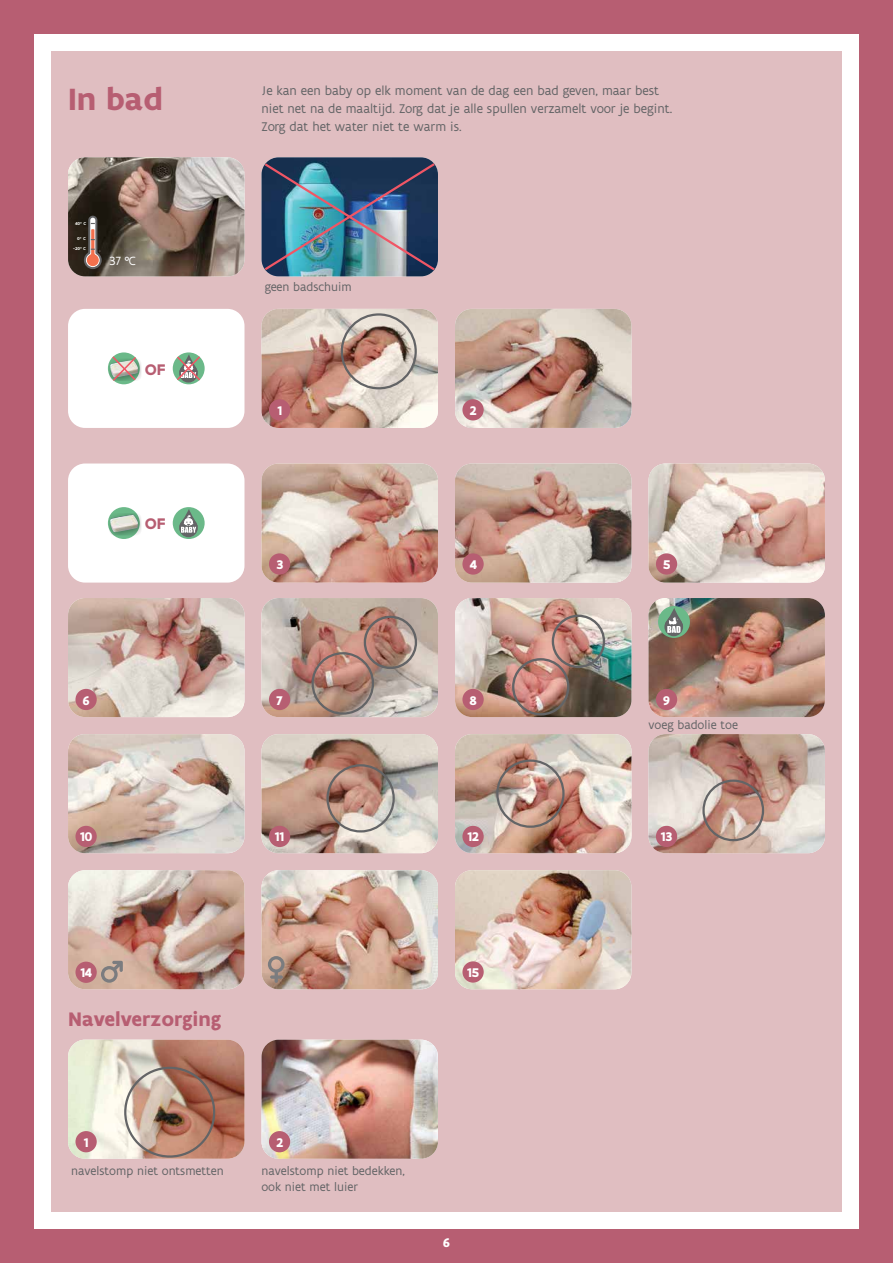
<style>
.page{position:relative;width:893px;height:1263px;background:#b75e72}
.page>*{position:absolute;margin:0;border:0;box-sizing:border-box;transform-origin:0 0}
.t1{font:700 33px "Flanders Art Sans";color:#b75e72}
.t2{font:700 21px "Flanders Art Sans";color:#b75e72}
.t3{font:700 16.5px "Flanders Art Sans";color:#b75e72}
.t4{font:13.5px/18px "Flanders Art Sans";color:#636466}
.t5{font:700 13.5px "Flanders Art Sans";letter-spacing:-.05em;color:#fff}
.t6{font:12.75px/16.5px "Flanders Art Sans";color:#636466}
.t7{font:12.75px "Flanders Art Sans";color:#fff}
.t8{font:700 4.5px/9.8px "Flanders Art Sans";color:#f4f4ef;text-align:right}
</style>
<div class="page">
<div style="left:34px;top:34px;width:825px;height:1195px;background:#fff"></div>
<div style="left:51px;top:51px;width:791px;height:1161px;background:#e0bec1"></div>
<img style="left:261px;top:309px;width:177px;height:119px">
<img style="left:261px;top:463px;width:177px;height:120px">
<div style="left:68px;top:463px;width:176px;height:120px;background:#fff;border-radius:17px"></div>
<div style="left:68px;top:309px;width:176px;height:119px;background:#fff;border-radius:17px"></div>
<img style="left:455px;top:734px;width:176px;height:119px">
<img style="left:68px;top:1040px;width:176px;height:119px">
<img style="left:455px;top:463px;width:176px;height:120px">
<img style="left:648px;top:598px;width:177px;height:119px">
<img style="left:648px;top:734px;width:177px;height:119px">
<img style="left:261px;top:1040px;width:177px;height:119px">
<img style="left:648px;top:463px;width:177px;height:120px">
<img style="left:68px;top:734px;width:176px;height:119px">
<img style="left:68px;top:870px;width:176px;height:119px">
<img style="left:455px;top:870px;width:176px;height:119px">
<img style="left:68px;top:598px;width:176px;height:119px">
<img style="left:261px;top:734px;width:177px;height:119px">
<img style="left:261px;top:870px;width:177px;height:119px">
<img style="left:261px;top:598px;width:177px;height:119px">
<img style="left:455px;top:598px;width:176px;height:119px">
<img style="left:68px;top:157px;width:176px;height:119px">
<img style="left:455px;top:309px;width:176px;height:119px">
<img style="left:261px;top:157px;width:177px;height:119px">
<img style="left:262px;top:161px;width:175px;height:112px">
<div style="left:341px;top:313px;width:76px;height:76px;border:2px solid #636466;border-radius:50%"></div>
<svg style="left:83px;top:215px;width:20px;height:55px"></svg>
<div style="left:108px;top:507px;width:32px;height:32px;background:#6bb989;border-radius:50%"></div>
<div style="left:109px;top:513px;width:32px;height:22px;background:#000;opacity:.4"></div>
<img style="left:110px;top:515px;width:28px;height:17px">
<svg style="left:108px;top:352px;width:32px;height:32px"></svg>
<div style="left:109px;top:358px;width:32px;height:23px;background:#000;opacity:.4"></div>
<img style="left:110px;top:360px;width:1px;height:18px">
<div style="left:326px;top:764px;width:69px;height:68px;border:2px solid #636466;border-radius:50%"></div>
<div style="left:496px;top:759px;width:69px;height:69px;border:2px solid #636466;border-radius:50%"></div>
<div style="left:702px;top:779px;width:62px;height:62px;border:2px solid #636466;border-radius:50%"></div>
<div style="left:124px;top:1067px;width:91px;height:91px;border:2px solid #636466;border-radius:50%"></div>
<div style="left:364px;top:616px;width:53px;height:53px;border:2px solid #636466;border-radius:50%"></div>
<div style="left:312px;top:652px;width:62px;height:63px;border:2px solid #636466;border-radius:50%"></div>
<div style="left:552px;top:615px;width:53px;height:53px;border:2px solid #636466;border-radius:50%"></div>
<div style="left:512px;top:658px;width:57px;height:57px;border:2px solid #636466;border-radius:50%"></div>
<svg style="left:268px;top:956px;width:17px;height:27px"></svg>
<svg style="left:101px;top:961px;width:22px;height:22px"></svg>
<div style="left:269px;top:399px;width:21px;height:21px;background:#b75e72;border-radius:50%"></div>
<div style="left:462px;top:399px;width:22px;height:21px;background:#b75e72;border-radius:50%"></div>
<div style="left:75px;top:689px;width:22px;height:21px;background:#b75e72;border-radius:50%"></div>
<div style="left:269px;top:553px;width:21px;height:22px;background:#b75e72;border-radius:50%"></div>
<div style="left:269px;top:689px;width:21px;height:21px;background:#b75e72;border-radius:50%"></div>
<div style="left:462px;top:553px;width:22px;height:22px;background:#b75e72;border-radius:50%"></div>
<div style="left:462px;top:689px;width:22px;height:21px;background:#b75e72;border-radius:50%"></div>
<div style="left:656px;top:553px;width:21px;height:22px;background:#b75e72;border-radius:50%"></div>
<div style="left:656px;top:689px;width:21px;height:21px;background:#b75e72;border-radius:50%"></div>
<div style="left:656px;top:826px;width:21px;height:21px;background:#b75e72;border-radius:50%"></div>
<div style="left:269px;top:1131px;width:21px;height:21px;background:#b75e72;border-radius:50%"></div>
<div style="left:462px;top:826px;width:22px;height:21px;background:#b75e72;border-radius:50%"></div>
<div style="left:75px;top:1131px;width:22px;height:21px;background:#b75e72;border-radius:50%"></div>
<div style="left:269px;top:826px;width:21px;height:21px;background:#b75e72;border-radius:50%"></div>
<div style="left:75px;top:826px;width:22px;height:21px;background:#b75e72;border-radius:50%"></div>
<div style="left:75px;top:962px;width:22px;height:21px;background:#b75e72;border-radius:50%"></div>
<div style="left:462px;top:961px;width:22px;height:22px;background:#b75e72;border-radius:50%"></div>
<div style="left:658px;top:606px;width:32px;height:32px;background:#6bb989;border-radius:50%"></div>
<div style="left:664px;top:618px;width:19px;height:18px;border:2px solid #636466;border-radius:50%"></div>
<svg style="left:664px;top:608px;width:19px;height:27px"></svg>
<div style="left:173px;top:507px;width:32px;height:32px;background:#6bb989;border-radius:50%"></div>
<svg style="left:178px;top:509px;width:20px;height:28px"></svg>
<svg style="left:173px;top:352px;width:32px;height:32px"></svg>
<svg style="left:111px;top:355px;width:27px;height:28px"></svg>
<svg style="left:175px;top:354px;width:27px;height:29px"></svg>
<h1 class="t1" style="left:68px;top:78px;width:96px">In bad</h1>
<p class="t8" style="left:75px;top:219px;width:12px">40° C</p>
<p class="t8" style="left:73px;top:234px;width:14px">0° C -20° C</p>
<p class="t7" style="left:110px;top:253px;width:27px">37 °C</p>
<p class="t3" style="left:145px;top:359px;width:23px">OF</p>
<p class="t3" style="left:145px;top:513px;width:23px">OF</p>
<p class="t5" style="left:83px;top:692px;width:9px">6</p>
<p class="t4" style="left:261px;top:82px;width:412px">Je kan een baby op elk moment van de dag een bad geven, maar best niet net na de maaltijd. Zorg dat je alle spullen verzamelt voor je begint.<br>Zorg dat het water niet te warm is.</p>
<p class="t6" style="left:265px;top:279px;width:89px">geen badschuim</p>
<p class="t5" style="left:277px;top:402px;width:7px">1</p>
<p class="t5" style="left:470px;top:402px;width:9px">2</p>
<p class="t5" style="left:276px;top:556px;width:9px">3</p>
<p class="t5" style="left:469px;top:556px;width:9px">4</p>
<p class="t5" style="left:663px;top:556px;width:9px">5</p>
<p class="t5" style="left:276px;top:692px;width:8px">7</p>
<p class="t5" style="left:469px;top:692px;width:9px">8</p>
<p class="t5" style="left:663px;top:692px;width:9px">9</p>
<p class="t6" style="left:648px;top:717px;width:91px">voeg badolie toe</p>
<p class="t5" style="left:80px;top:828px;width:14px">10</p>
<p class="t5" style="left:275px;top:828px;width:11px">11</p>
<p class="t5" style="left:467px;top:828px;width:13px">12</p>
<p class="t5" style="left:80px;top:964px;width:14px">14</p>
<p class="t5" style="left:467px;top:964px;width:14px">15</p>
<h2 class="t2" style="left:68px;top:1006px;width:155px">Navelverzorging</h2>
<p class="t5" style="left:83px;top:1133px;width:7px">1</p>
<p class="t5" style="left:276px;top:1133px;width:9px">2</p>
<p class="t6" style="left:71px;top:1162px;width:154px">navelstomp niet ontsmetten</p>
<p class="t6" style="left:261px;top:1162px;width:145px">navelstomp niet bedekken, ook niet met luier</p>
<p class="t5" style="left:443px;top:1234px;width:9px">6</p>
<p class="t5" style="left:661px;top:828px;width:13px">13</p>
</div>
